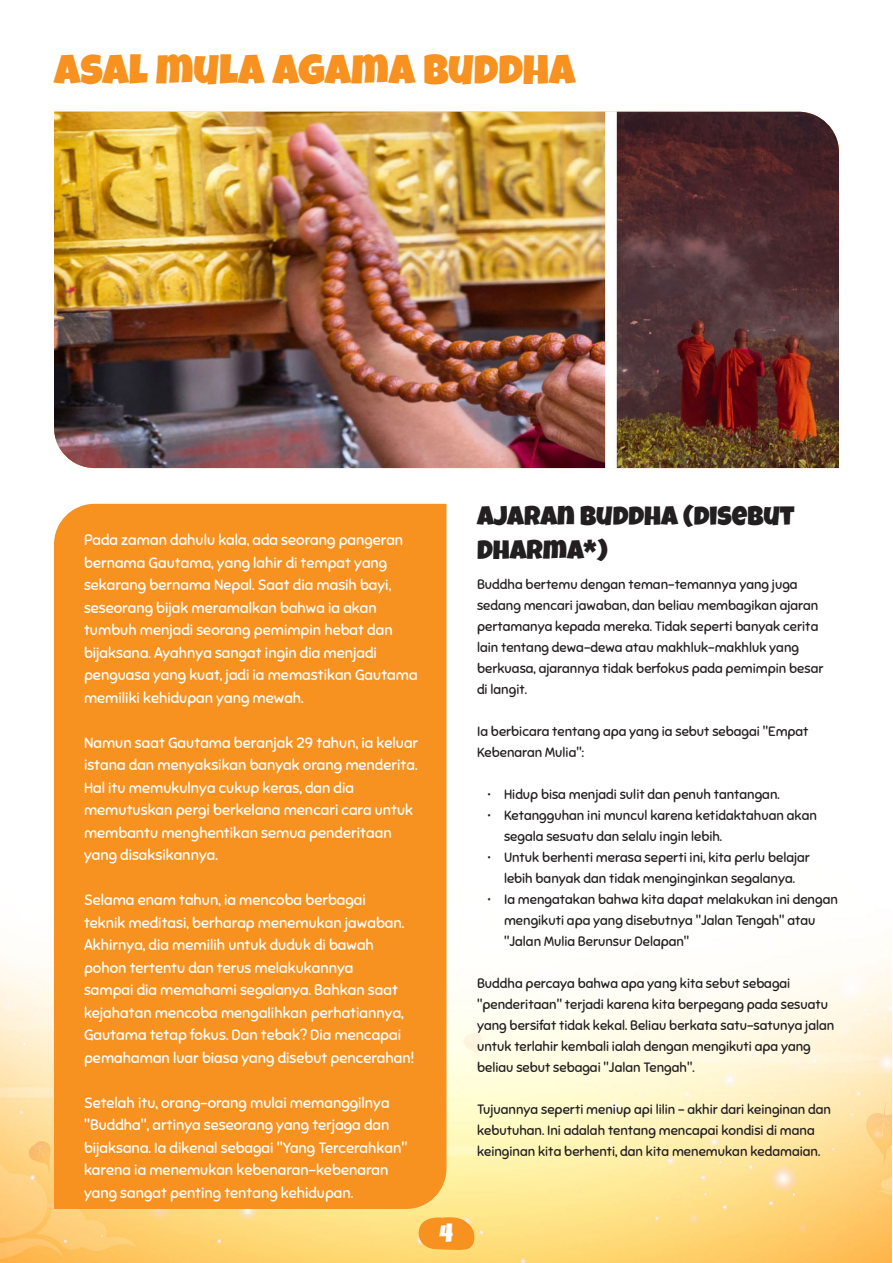
<style>
.page{position:relative;width:893px;height:1263px;background:#fff}
.page>*{position:absolute;margin:0;border:0;box-sizing:border-box;transform-origin:0 0}
.Header_1{font:42px "Luckiest Guy";color:#f79220}
.Header_3{font:27px/34.5px "Luckiest Guy";color:#231f20}
.t1{font:25.5px "Luckiest Guy";color:#fff}
.t2{font:15px/22.5px "Sniglet";color:#fff}
.t3{font:13.5px/21px "Sniglet";color:#231f20}
</style>
<div class="page">
<img style="left:0;top:739px;width:891px;height:524px">
<svg style="left:415px;top:1215px;width:61px;height:37px;background:#f9aa40"></svg>
<img style="left:54px;top:112px;width:785px;height:356px">
<div style="left:54px;top:504px;width:392px;height:705px;background:#f79220"></div>
<p class="Header_1" style="left:54px;top:42px;width:523px">ASAL MULA AGAMA BUDDHA</p>
<p class="t2" style="left:84px;top:529px;width:335px">Pada zaman dahulu kala, ada seorang pangeran bernama Gautama, yang lahir di tempat yang sekarang bernama Nepal. Saat dia masih bayi, seseorang bijak meramalkan bahwa ia akan tumbuh menjadi seorang pemimpin hebat dan bijaksana. Ayahnya sangat ingin dia menjadi penguasa yang kuat, jadi ia memastikan Gautama memiliki kehidupan yang mewah.</p>
<p class="t2" style="left:84px;top:731px;width:336px">Namun saat Gautama beranjak 29 tahun, ia keluar istana dan menyaksikan banyak orang menderita.<br>Hal itu memukulnya cukup keras, dan dia memutuskan pergi berkelana mencari cara untuk membantu menghentikan semua penderitaan yang disaksikannya.</p>
<p class="t2" style="left:84px;top:889px;width:332px">Selama enam tahun, ia mencoba berbagai<br>teknik meditasi, berharap menemukan jawaban.<br>Akhirnya, dia memilih untuk duduk di bawah pohon tertentu dan terus melakukannya<br>sampai dia memahami segalanya. Bahkan saat kejahatan mencoba mengalihkan perhatiannya, Gautama tetap fokus. Dan tebak? Dia mencapai pemahaman luar biasa yang disebut pencerahan!</p>
<p class="t2" style="left:84px;top:1091px;width:325px">Setelah itu, orang-orang mulai memanggilnya "Buddha", artinya seseorang yang terjaga dan bijaksana. Ia dikenal sebagai "Yang Tercerahkan" karena ia menemukan kebenaran-kebenaran yang sangat penting tentang kehidupan.</p>
<h3 class="t1" style="left:440px;top:1216px;width:15px">4</h3>
<p class="Header_3" style="left:477px;top:499px;width:319px">AJARAN BUDDHA (DISEBUT<br>DHARMA*)</p>
<p class="t3" style="left:477px;top:574px;width:348px">Buddha bertemu dengan teman-temannya yang juga sedang mencari jawaban, dan beliau membagikan ajaran pertamanya kepada mereka. Tidak seperti banyak cerita lain tentang dewa-dewa atau makhluk-makhluk yang berkuasa, ajarannya tidak berfokus pada pemimpin besar di langit.</p>
<p class="t3" style="left:477px;top:721px;width:333px">Ia berbicara tentang apa yang ia sebut sebagai "Empat<br>Kebenaran Mulia":</p>
<p class="t3" style="left:488px;top:784px;width:294px">• Hidup bisa menjadi sulit dan penuh tantangan.</p>
<p class="t3" style="left:504px;top:805px;width:314px;text-indent:-16px">• Ketangguhan ini muncul karena ketidaktahuan akan segala sesuatu dan selalu ingin lebih.</p>
<p class="t3" style="left:488px;top:847px;width:324px;text-align:center">• Untuk berhenti merasa seperti ini, kita perlu belajar lebih banyak dan tidak menginginkan segalanya.</p>
<p class="t3" style="left:504px;top:889px;width:335px;text-indent:-16px">• Ia mengatakan bahwa kita dapat melakukan ini dengan mengikuti apa yang disebutnya "Jalan Tengah" atau "Jalan Mulia Berunsur Delapan"</p>
<p class="t3" style="left:477px;top:973px;width:359px">Buddha percaya bahwa apa yang kita sebut sebagai "penderitaan" terjadi karena kita berpegang pada sesuatu yang bersifat tidak kekal. Beliau berkata satu-satunya jalan untuk terlahir kembali ialah dengan mengikuti apa yang beliau sebut sebagai "Jalan Tengah".</p>
<p class="t3" style="left:477px;top:1099px;width:355px">Tujuannya seperti meniup api lilin - akhir dari keinginan dan kebutuhan. Ini adalah tentang mencapai kondisi di mana keinginan kita berhenti, dan kita menemukan kedamaian.</p>
</div>
